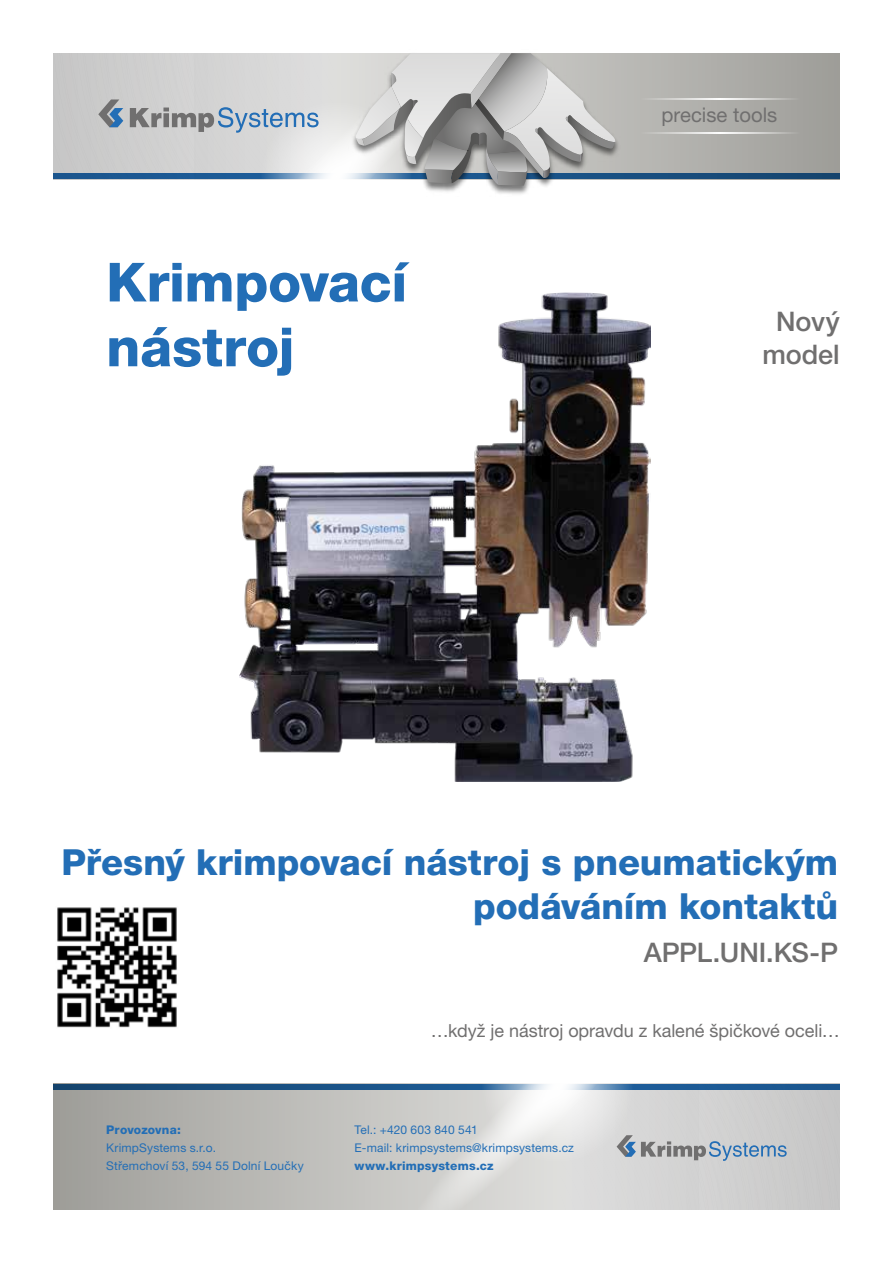
<style>
.page{position:relative;width:893px;height:1263px;background:#fff}
.page>*{position:absolute;margin:0;border:0;box-sizing:border-box;transform-origin:0 0}
.t1{font:800 54px/64.8px "Helvetica Neue LT Pro";letter-spacing:-.005em;color:#236eb6}
.t2{font:800 36px/43.2px "Helvetica Neue LT Pro";color:#236eb6;text-align:right}
.t3{font:500 27px/32.4px "Helvetica Neue LT Pro";color:#706f6f;text-align:center}
.t4{font:20.25px "Helvetica Neue LT Pro";color:#706f6f}
.t5{font:18px "Helvetica Neue LT Pro";letter-spacing:-.005em;color:#706f6f}
.t6{font:12px/18px "Helvetica Neue LT Pro";letter-spacing:.015em;color:#236eb6}
.t7{font:800 12px "Helvetica Neue LT Pro";letter-spacing:.015em;color:#236eb6}
</style>
<div class="page">
<svg style="left:53px;top:53px;width:787px;height:121px;background:#b1b1af"></svg>
<svg style="left:53px;top:174px;width:787px;height:5px"></svg>
<svg style="left:656px;top:99px;width:143px;height:1px"></svg>
<svg style="left:656px;top:132px;width:143px;height:1px"></svg>
<svg style="left:98px;top:99px;width:25px;height:28px"></svg>
<img style="left:425px;top:186px;width:104px;height:8px">
<svg style="left:130px;top:53px;width:526px;height:133px;background:#c1c4c5"></svg>
<svg style="left:53px;top:1089px;width:787px;height:121px;background:#afafac"></svg>
<svg style="left:53px;top:1084px;width:787px;height:5px"></svg>
<svg style="left:237px;top:1084px;width:550px;height:126px;background:#c8cacb"></svg>
<img style="left:239px;top:292px;width:411px;height:489px">
<img style="left:57px;top:907px;width:120px;height:121px">
<h1 class="t1" style="left:106px;top:250px;width:302px">Krimpovací nástroj</h1>
<h3 class="t4" style="left:661px;top:103px;width:117px">precise tools</h3>
<h3 class="t3" style="left:762px;top:305px;width:79px">Nový model</h3>
<h2 class="t2" style="left:61px;top:841px;width:778px">Přesný krimpovací nástroj s pneumatickým podáváním kontaktů</h2>
<h3 class="t3" style="left:644px;top:936px;width:196px">APPL.UNI.KS-P</h3>
<p class="t7" style="left:106px;top:1122px;width:76px">Provozovna:</p>
<p class="t6" style="left:106px;top:1138px;width:199px">KrimpSystems s.r.o.<br>Střemchoví 53, 594 55 Dolní Loučky</p>
<h3 class="t5" style="left:431px;top:1019px;width:411px">…když je nástroj opravdu z kalené špičkové oceli…</h3>
<p class="t6" style="left:355px;top:1120px;width:221px">Tel.: +420 603 840 541<br>E-mail: krimpsystems@krimpsystems.cz</p>
<p class="t7" style="left:355px;top:1158px;width:141px">www.krimpsystems.cz</p>
</div>
